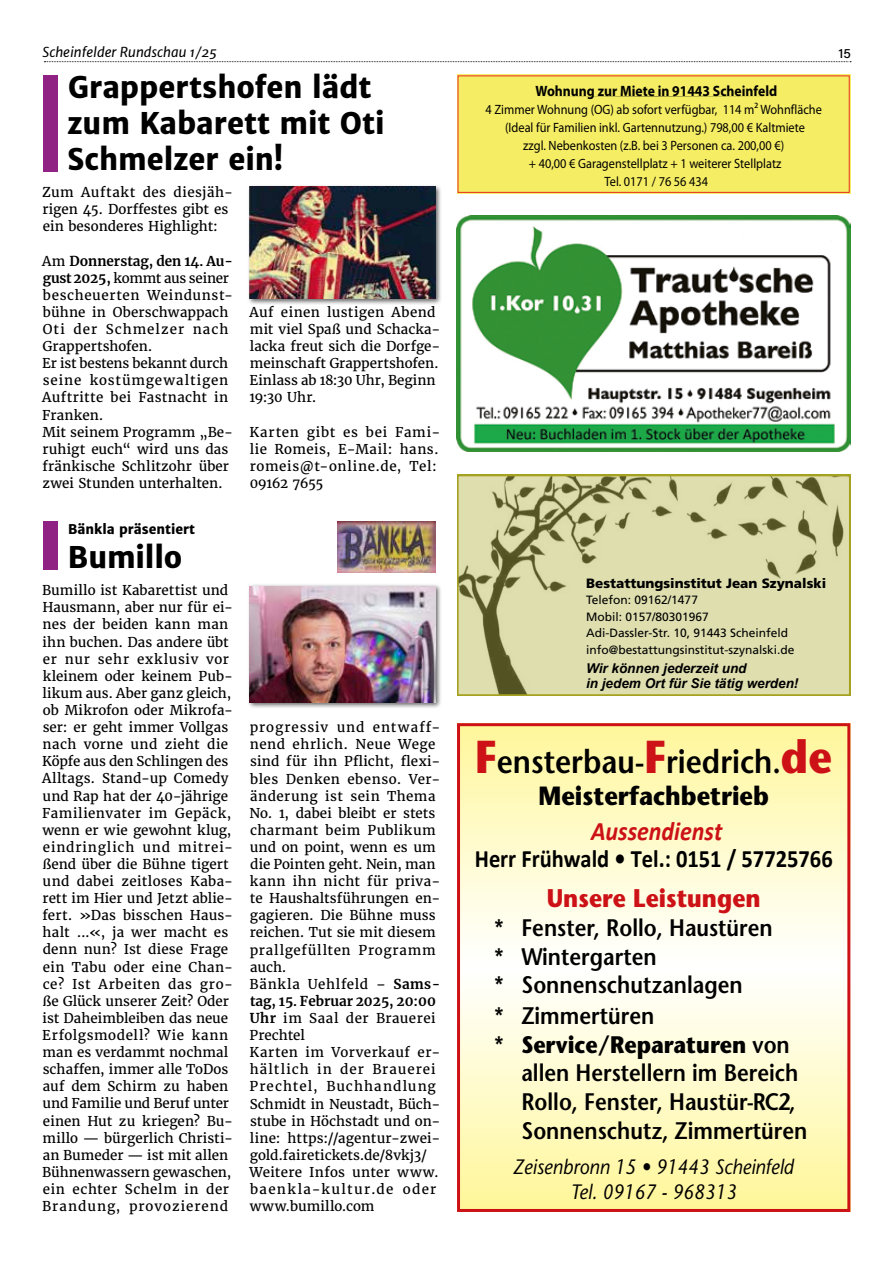
<style>
.page{position:relative;width:893px;height:1263px;background:#fff}
.page>*{position:absolute;margin:0;border:0;box-sizing:border-box;transform-origin:0 0}
.t1{font:600 33px "Stone Sans Std";color:#000;scale:.9 1}
.t2{font:800 30px/36px "Merriweather Sans";letter-spacing:-.005em;color:#000;scale:.95 1}
.t3{font:italic 700 26.85px "Calibri";color:#cc1216;scale:.9 1}
.t4{font:700 26.4px "Stone Sans";color:#000;scale:.9 1}
.t5{font:700 25.5px "Stone Sans";color:#cc1216;scale:.9 1}
.t6{font:700 25.05px "Calibri";color:#000;scale:.9 1}
.t7{font:600 23.85px/29.2px "Stone Sans Std";color:#000;scale:.9 1}
.t8{font:700 23.85px "Stone Sans";color:#000;scale:.9 1}
.t9{font:italic 20.85px/24.9px "Stone Sans";color:#000;text-align:center;scale:.9 1}
.t10{font:700 15px "Myriad Pro";color:#000;scale:.91 1}
.t11{font:13.5px/17.1px "Merriweather";letter-spacing:.01em;color:#000}
.t12{font:13.5px/18px "Myriad Pro";color:#000;text-align:center;scale:.91 1}
.t13{font:13.5px/17.1px "Merriweather";letter-spacing:.045em;color:#000}
.t14{font:italic 700 13.5px/15px "Arial";color:#000}
.t15{font:900 13.5px "Frutiger";color:#000}
.t16{font:italic 13.5px "Merriweather Sans";color:#000}
.t17{font:800 13.5px "Merriweather Sans";color:#000;scale:.96 1}
.t18{font:500 13.5px "Acumin Pro";color:#000}
.t19{font:12px/16.5px "Frutiger";color:#000}
.s1{font-weight:700}
.s2{font-family:"Stone Sans";font-weight:700;font-size:46.05px;color:#cc1216}
.s3{font-family:"Stone Sans Std";font-weight:600}
</style>
<div class="page">
<svg style="left:44px;top:61px;width:807px;height:1px"></svg>
<div style="left:43px;top:75px;width:14px;height:97px;background:#8f2283"></div>
<div style="left:247px;top:184px;width:196px;height:121px;background:#000;opacity:.6"></div>
<img style="left:250px;top:187px;width:186px;height:111px">
<div style="left:247px;top:584px;width:195px;height:125px;background:#000;opacity:.6"></div>
<img style="left:250px;top:586px;width:186px;height:116px">
<div style="left:43px;top:521px;width:14px;height:29px;background:#8f2283"></div>
<div style="left:43px;top:544px;width:14px;height:26px;background:#8f2283"></div>
<img style="left:337px;top:522px;width:99px;height:51px">
<svg style="left:457px;top:723px;width:393px;height:489px"></svg>
<img style="left:457px;top:216px;width:393px;height:236px">
<div style="left:457px;top:74px;width:393px;height:119px;background:#f5ed63"></div>
<svg style="left:549px;top:96px;width:215px;height:1px"></svg>
<div style="left:458px;top:76px;width:392px;height:117px;border:1px solid #e92f25"></div>
<svg style="left:457px;top:475px;width:393px;height:221px"></svg>
<p class="t16" style="left:43px;top:43px;width:176px">Scheinfelder Rundschau 1/25</p>
<p class="t18" style="left:839px;top:44px;width:14px">15</p>
<h2 class="t2" style="left:67px;top:69px;width:336px">Grappertshofen lädt zum Kabarett mit Oti<br>Schmelzer ein!</h2>
<p class="t11" style="left:42px;top:184px;width:192px">Zum Auftakt des diesjäh&shy;rigen 45. Dorffestes gibt es ein besonderes Highlight:</p>
<p class="t11" style="left:42px;top:252px;width:192px">Am <span class="s1">Donnerstag, den 14. Au&shy;gust 2025,</span> kommt aus seiner bescheuerten Weindunst&shy;bühne in Oberschwappach<br>Oti der Schmelzer nach<br>Grappertshofen.<br>Er ist bestens bekannt durch seine kostümgewaltigen<br>Auftritte bei Fastnacht in<br>Franken.<br>Mit seinem Programm „Be&shy;ruhigt euch“ wird uns das fränkische Schlitzohr über zwei Stunden unterhalten.</p>
<p class="t10" style="left:535px;top:81px;width:267px">Wohnung zur Miete in 91443 Scheinfeld</p>
<p class="t12" style="left:486px;top:100px;width:371px">4 Zimmer Wohnung (OG) ab sofort verfügbar, 114 m2 Wohnfläche (Ideal für Familien inkl. Gartennutzung.) 798,00 € Kaltmiete<br>zzgl. Nebenkosten (z.B. bei 3 Personen ca. 200,00 €)<br>+ 40,00 € Garagenstellplatz + 1 weiterer Stellplatz<br>Tel. 0171 / 76 56 434</p>
<p class="t11" style="left:249px;top:304px;width:192px">Auf einen lustigen Abend mit viel Spaß und Schacka&shy;lacka freut sich die Dorfge&shy;meinschaft Grappertshofen.<br>Einlass ab 18:30 Uhr, Beginn<br>19:30 Uhr.</p>
<p class="t13" style="left:250px;top:423px;width:192px">Karten gibt es bei Fami&shy;lie Romeis, E-Mail: hans. romeis@t-online.de, Tel:<br>09162 7655</p>
<p class="t17" style="left:68px;top:520px;width:134px">Bänkla präsentiert</p>
<h2 class="t2" style="left:68px;top:539px;width:122px">Bumillo</h2>
<p class="t11" style="left:42px;top:582px;width:192px">Bumillo ist Kabarettist und<br>Hausmann, aber nur für ei&shy;nes der beiden kann man ihn buchen. Das andere übt er nur sehr exklusiv vor kleinem oder keinem Pub&shy;likum aus. Aber ganz gleich, ob Mikrofon oder Mikrofa&shy;ser: er geht immer Vollgas nach vorne und zieht die<br>Köpfe aus den Schlingen des<br>Alltags. Stand-up Comedy und Rap hat der 40-jährige<br>Familienvater im Gepäck, wenn er wie gewohnt klug, eindringlich und mitrei&shy;ßend über die Bühne tigert und dabei zeitloses Kaba&shy;rett im Hier und Jetzt ablie&shy;fert. »Das bisschen Haus&shy;halt ...«, ja wer macht es denn nun? Ist diese Frage ein Tabu oder eine Chan&shy;ce? Ist Arbeiten das gro&shy;ße Glück unserer Zeit? Oder ist Daheimbleiben das neue<br>Erfolgsmodell? Wie kann man es verdammt nochmal schaffen, immer alle ToDos auf dem Schirm zu haben und Familie und Beruf unter einen Hut zu kriegen? Bu&shy;millo — bürgerlich Christi&shy;an Bumeder — ist mit allen<br>Bühnenwassern gewaschen, ein echter Schelm in der<br>Brandung, provozierend</p>
<p class="t11" style="left:249px;top:719px;width:192px">progressiv und entwaff&shy;nend ehrlich. Neue Wege sind für ihn Pflicht, flexi&shy;bles Denken ebenso. Ver&shy;änderung ist sein Thema<br>No. 1, dabei bleibt er stets charmant beim Publikum und on point, wenn es um die Pointen geht. Nein, man kann ihn nicht für priva&shy;te Haushaltsführungen en&shy;gagieren. Die Bühne muss reichen. Tut sie mit diesem prallgefüllten Programm auch.<br>Bänkla Uehlfeld – <span class="s1">Sams&shy;tag, 15. Februar 2025, 20:00<br>Uhr</span> im Saal der Brauerei<br>Prechtel<br>Karten im Vorverkauf er&shy;hältlich in der Brauerei<br>Prechtel, Buchhandlung<br>Schmidt in Neustadt, Büch&shy;stube in Höchstadt und on&shy;line: https://agentur-zwei&shy;gold.fairetickets.de/8vkj3/<br>Weitere Infos unter www. baenkla-kultur.de oder www.bumillo.com</p>
<p class="t15" style="left:586px;top:575px;width:242px">Bestattungsinstitut Jean Szynalski</p>
<p class="t19" style="left:586px;top:592px;width:210px">Telefon: 09162/1477<br>Mobil: 0157/80301967<br>Adi-Dassler-Str. 10, 91443 Scheinfeld info@bestattungsinstitut-szynalski.de</p>
<p class="t14" style="left:586px;top:661px;width:214px">Wir können jederzeit und<br>in jedem Ort für Sie tätig werden!</p>
<h1 class="t1" style="left:475px;top:742px;width:398px"><span class="s2">F</span>ensterbau-<span class="s2">F</span>riedrich.<span class="s2">de</span></h1>
<h3 class="t4" style="left:539px;top:780px;width:257px">Meisterfachbetrieb</h3>
<h3 class="t3" style="left:591px;top:814px;width:147px">Aussendienst</h3>
<h3 class="t6" style="left:475px;top:843px;width:399px">Herr Frühwald • Tel.: 0151 / 57725766</h3>
<h3 class="t5" style="left:547px;top:883px;width:239px">Unsere Leistungen</h3>
<h3 class="t7" style="left:494px;top:913px;width:311px">* Fenster, Rollo, Haustüren * Wintergarten<br>* Sonnenschutzanlagen<br>* Zimmertüren</h3>
<h3 class="t8" style="left:494px;top:1030px;width:330px"><span class="s3">*</span> Service/Reparaturen <span class="s3">von</span></h3>
<h3 class="t7" style="left:521px;top:1058px;width:319px;line-height:28.7px">allen Herstellern im Bereich<br>Rollo, Fenster, Haustür-RC2,<br>Sonnenschutz, Zimmertüren</h3>
<h3 class="t9" style="left:513px;top:1154px;width:313px">Zeisenbronn 15 • 91443 Scheinfeld<br>Tel. 09167 - 968313</h3>
</div>
